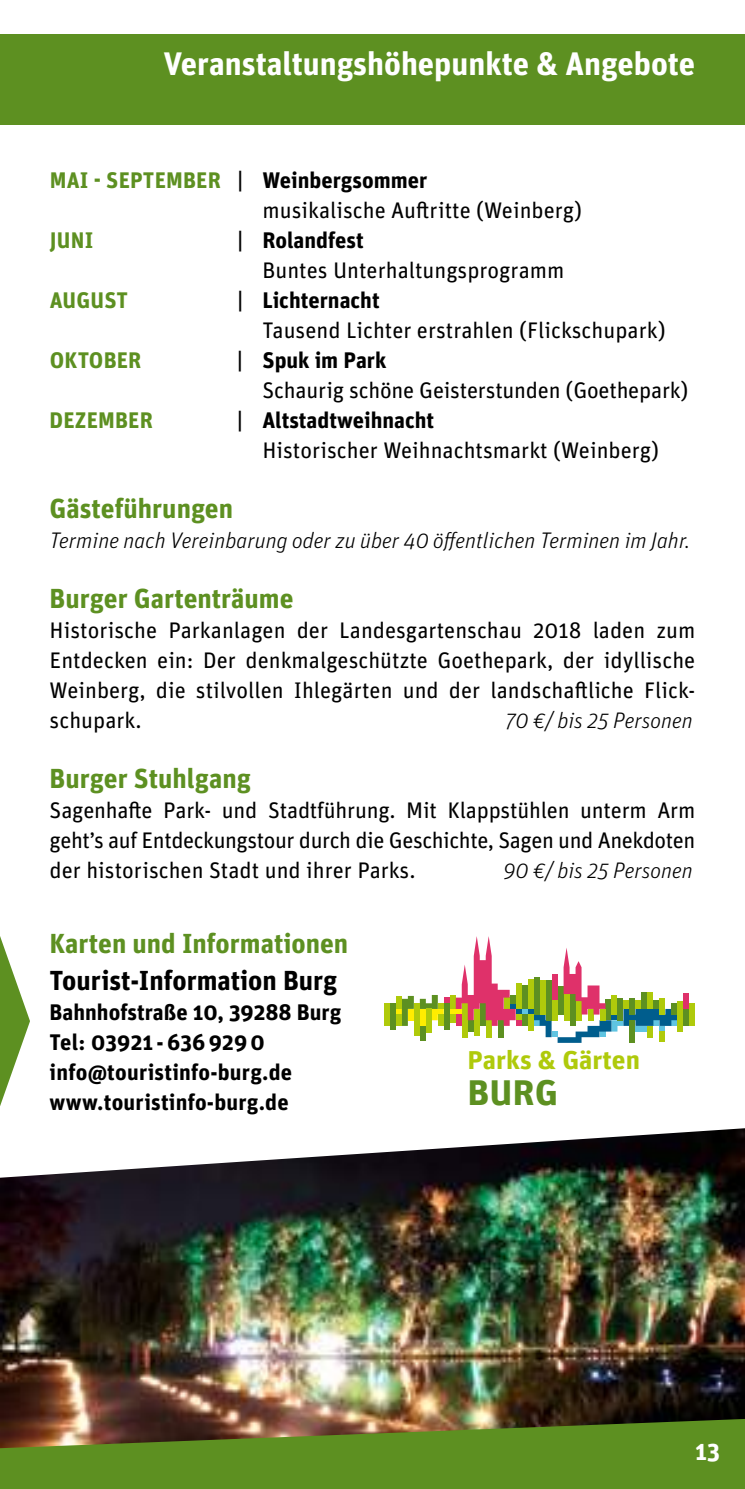
<style>
.page{position:relative;width:745px;height:1489px;background:#fff}
.page>*{position:absolute;margin:0;border:0;box-sizing:border-box;transform-origin:0 0}
.t1{font:700 36px "Unit";color:#5d9021;scale:1.06 1}
.t2{font:700 32.5px "Unit Pro";color:#fff}
.t3{font:700 27.5px "Unit Pro";color:#5d9021}
.t4{font:700 27.5px "Unit Pro";color:#000}
.t5{font:700 26px "Unit";color:#afca0b;scale:1.06 1}
.t6{font:700 25px "Unit Pro";color:#fff}
.t7{font:22.5px/30px "Unit Pro";color:#000;text-align:justify}
.t8{font:700 22.5px/30px "Unit Pro";color:#000}
.t9{font:italic 300 22.5px "Unit Pro";color:#000}
.t10{font:700 22.5px "Unit Pro";letter-spacing:.01em;color:#5d9021}
.s1{font-weight:700;color:#5d9021}
.s2{font-weight:700}
</style>
<div class="page">
<img style="left:0;top:1177px;width:744px;height:241px">
<svg style="left:12px;top:995px;width:732px;height:182px"></svg>
<svg style="left:0;top:1418px;width:744px;height:70px;background:#628126"></svg>
<div style="left:0;top:34px;width:744px;height:91px;background:#5d9021"></div>
<div style="left:449px;top:1008px;width:12px;height:6px;background:#ffed00"></div>
<div style="left:419px;top:1008px;width:6px;height:17px;background:#ffed00"></div>
<div style="left:443px;top:1003px;width:6px;height:26px;background:#5d9021"></div>
<div style="left:389px;top:1003px;width:6px;height:26px;background:#5d9021"></div>
<svg style="left:395px;top:995px;width:18px;height:30px"></svg>
<div style="left:683px;top:1008px;width:6px;height:17px;background:#5d9021"></div>
<div style="left:419px;top:1025px;width:6px;height:15px;background:#5d9021"></div>
<div style="left:449px;top:1014px;width:6px;height:9px;background:#afca0b"></div>
<div style="left:437px;top:1014px;width:6px;height:11px;background:#afca0b"></div>
<div style="left:413px;top:1003px;width:6px;height:32px;background:#afca0b"></div>
<div style="left:395px;top:995px;width:6px;height:13px;background:#afca0b"></div>
<div style="left:677px;top:1000px;width:6px;height:31px;background:#afca0b"></div>
<div style="left:425px;top:1008px;width:6px;height:24px;background:#afca0b"></div>
<div style="left:383px;top:1003px;width:6px;height:22px;background:#afca0b"></div>
<div style="left:689px;top:1003px;width:5px;height:22px;background:#afca0b"></div>
<div style="left:395px;top:1014px;width:6px;height:11px;background:#afca0b"></div>
<div style="left:449px;top:994px;width:6px;height:14px;background:#afca0b"></div>
<div style="left:683px;top:992px;width:6px;height:16px;background:#df316a"></div>
<svg style="left:419px;top:995px;width:30px;height:25px"></svg>
<svg style="left:455px;top:936px;width:222px;height:106px"></svg>
<svg style="left:0;top:936px;width:30px;height:170px"></svg>
<h2 class="t2" style="left:163px;top:40px;width:533px">Veranstaltungshöhepunkte &amp; Angebote</h2>
<p class="t7" style="left:262px;top:164px;width:321px;text-indent:-212px"><span class="s1">MAI - SEPTEMBER</span> <span class="s2">| Weinbergsommer<br></span>musikalische Auftritte (Weinberg)</p>
<p class="t10" style="left:50px;top:224px;width:45px">JUNI</p>
<p class="t8" style="left:237px;top:224px;width:128px">| Rolandfest</p>
<p class="t7" style="left:262px;top:254px;width:303px">Buntes Unterhaltungsprogramm</p>
<p class="t10" style="left:50px;top:284px;width:80px">AUGUST</p>
<p class="t8" style="left:237px;top:284px;width:144px">| Lichternacht</p>
<p class="t7" style="left:262px;top:314px;width:404px">Tausend Lichter erstrahlen (Flickschupark)</p>
<p class="t10" style="left:50px;top:344px;width:93px">OKTOBER</p>
<p class="t8" style="left:237px;top:344px;width:150px">| Spuk im Park</p>
<p class="t7" style="left:262px;top:374px;width:427px">Schaurig schöne Geisterstunden (Goethepark)</p>
<p class="t10" style="left:50px;top:404px;width:105px">DEZEMBER</p>
<p class="t8" style="left:237px;top:404px;width:198px">| Altstadtweihnacht</p>
<p class="t7" style="left:262px;top:434px;width:398px">Historischer Weihnachtsmarkt (Weinberg)</p>
<p class="t3" style="left:50px;top:488px;width:185px">Gästeführungen</p>
<p class="t9" style="left:50px;top:525px;width:642px">Termine nach Vereinbarung oder zu über 40 öffentlichen Terminen im Jahr.</p>
<p class="t3" style="left:50px;top:578px;width:245px">Burger Gartenträume</p>
<p class="t7" style="left:50px;top:614px;width:646px">Historische Parkanlagen der Landesgartenschau 2018 laden zum Entdecken ein: Der denkmalgeschützte Goethepark, der idyllische Weinberg, die stilvollen Ihlegärten und der landschaftliche Flick&shy;schupark.</p>
<p class="t9" style="left:505px;top:705px;width:189px">70 €/ bis 25 Personen</p>
<p class="t3" style="left:50px;top:758px;width:203px">Burger Stuhlgang</p>
<p class="t7" style="left:50px;top:794px;width:646px">Sagenhafte Park- und Stadtführung. Mit Klappstühlen unterm Arm geht’s auf Entdeckungstour durch die Geschichte, Sagen und Anekdoten der historischen Stadt und ihrer Parks.</p>
<p class="t9" style="left:503px;top:855px;width:191px">90 €/ bis 25 Personen</p>
<p class="t3" style="left:50px;top:922px;width:300px">Karten und Informationen</p>
<p class="t4" style="left:50px;top:959px;width:289px">Tourist-Information Burg</p>
<p class="t8" style="left:50px;top:995px;width:293px">Bahnhofstraße 10, 39288 Burg<br>Tel: 03921 -6369290 info@touristinfo-burg.de www.touristinfo-burg.de</p>
<p class="t5" style="left:467px;top:1044px;width:164px">Parks &amp; Gärten</p>
<h1 class="t1" style="left:467px;top:1070px;width:87px">BURG</h1>
<p class="t6" style="left:694px;top:1433px;width:26px">13</p>
</div>
